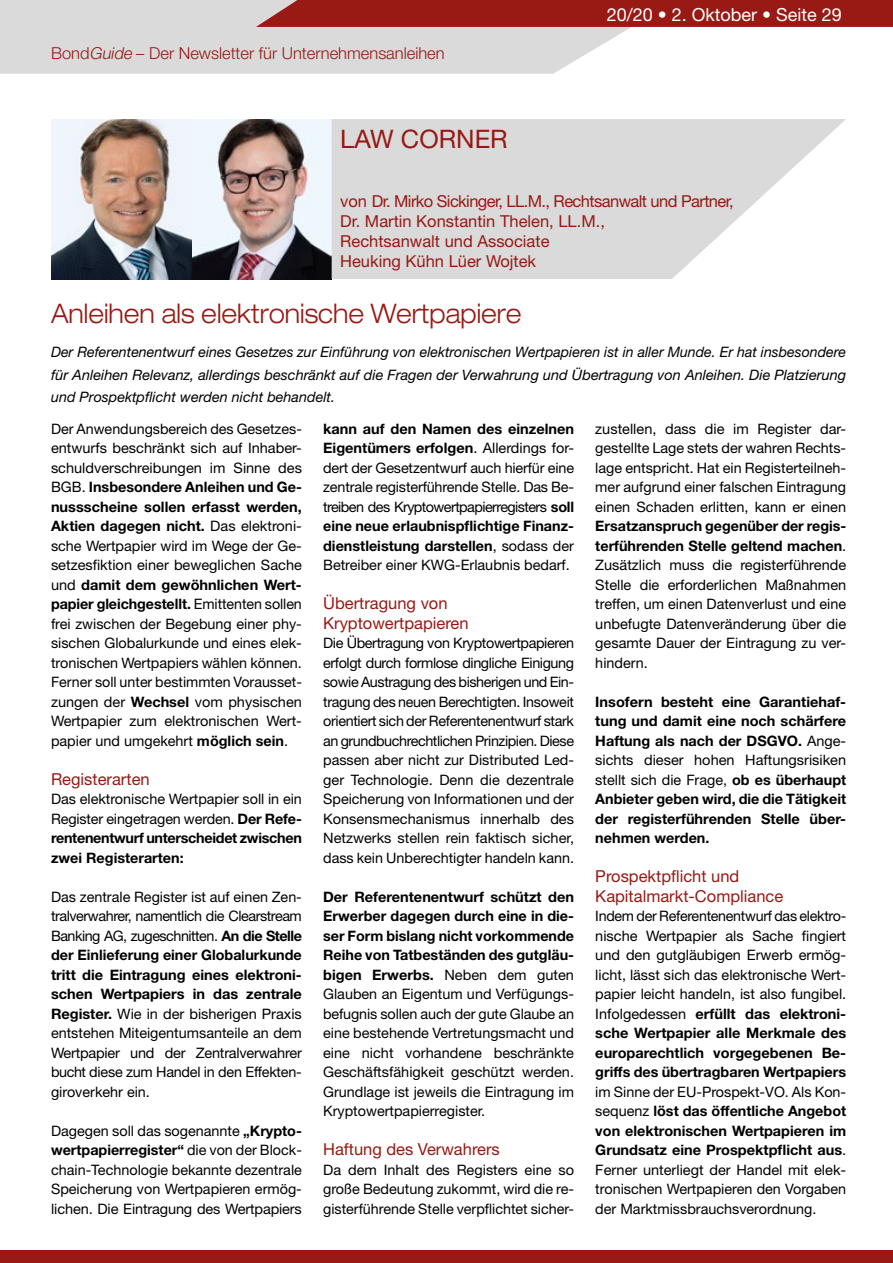
<style>
.page{position:relative;width:893px;height:1263px;background:#fff}
.page>*{position:absolute;margin:0;border:0;box-sizing:border-box;transform-origin:0 0}
.t1{font:300 expanded 27px "Helvetica Neue";color:#981914;scale:.9 1}
.t2{font:25.5px "Helvetica Neue";color:#981914}
.t3{font:18px "Helvetica Neue";color:#fff}
.t4{font:16.5px/19.8px "Helvetica Neue";color:#981914}
.t5{font:300 16.5px "Helvetica Neue";color:#981914}
.t6{font:14.4px/19.5px "Helvetica Neue";color:#000;text-align:justify}
.t7{font:italic 14.4px/22.5px "Helvetica Neue";color:#000;text-align:justify}
.t8{font:700 14.4px/19.5px "Helvetica Neue";color:#000;text-align:justify}
.t9{font:9.75px "Helvetica Neue";letter-spacing:-.01em;color:#000}
.s1{font-style:italic}
.s2{font-weight:700}
.s3{font-weight:400}
</style>
<div class="page">
<div style="left:0;top:0;width:631px;height:74px;background:#dadada"></div>
<svg style="left:256px;top:0;width:637px;height:27px;background:#9b1f1a"></svg>
<div style="left:0;top:1250px;width:893px;height:13px;background:#991914"></div>
<img style="left:51px;top:119px;width:281px;height:160px">
<svg style="left:332px;top:119px;width:514px;height:160px;fill:#dadada"></svg>
<hr style="left:51px;top:1201px;width:251px;height:1px;background:#000">
<hr style="left:0;top:611px;width:893px;height:1px;background:#000">
<div style="left:806px;top:607px;width:38px;height:11px;background:#fff"></div>
<hr style="left:0;top:828px;width:893px;height:1px;background:#000">
<div style="left:806px;top:824px;width:38px;height:11px;background:#fff"></div>
<p class="t5" style="left:51px;top:43px;width:395px">Bond<span class="s1">Guide</span> – Der Newsletter für Unternehmensanleihen</p>
<h2 class="t2" style="left:340px;top:123px;width:169px">LAW CORNER</h2>
<p class="t3" style="left:607px;top:4px;width:237px">20/20 • 2. Oktober • Seite 29</p>
<p class="t4" style="left:340px;top:191px;width:395px">von Dr. Mirko Sickinger, LL.M., Rechtsanwalt und Partner, Dr. Martin Konstantin Thelen, LL.M.,<br>Rechtsanwalt und Associate<br>Heuking Kühn Lüer Wojtek</p>
<h1 class="t1" style="left:51px;top:297px;width:524px">Anleihen als elektronische Wertpapiere</h1>
<p class="t7" style="left:51px;top:341px;width:797px">Der Referentenentwurf eines Gesetzes zur Einführung von elektronischen Wertpapieren ist in aller Munde. Er hat insbesondere für Anleihen Relevanz, allerdings beschränkt auf die Fragen der Verwahrung und Übertragung von Anleihen. Die Platzierung und Prospektpflicht werden nicht behandelt.</p>
<p class="t6" style="left:51px;top:418px;width:252px">Der Anwendungsbereich des Gesetzes&shy;entwurfs beschränkt sich auf Inhaber&shy;schuldverschreibungen im Sinne des BGB. <span class="s2">Insbesondere Anleihen und Ge&shy;nussscheine sollen erfasst werden, Aktien dagegen nicht.</span> Das elektroni&shy;sche Wertpapier wird im Wege der Ge&shy;setzesfiktion einer beweglichen Sache und <span class="s2">damit dem gewöhnlichen Wert&shy;papier gleichgestellt.</span> Emittenten sollen frei zwischen der Begebung einer phy&shy;sischen Globalurkunde und eines elek&shy;tronischen Wertpapiers wählen können.<br>Ferner soll unter bestimmten Vorausset&shy;zungen der <span class="s2">Wechsel</span> vom physischen Wertpapier zum elektronischen Wert&shy;papier und umgekehrt <span class="s2">möglich sein</span>.</p>
<p class="t4" style="left:51px;top:768px;width:100px">Registerarten</p>
<p class="t6" style="left:51px;top:789px;width:252px">Das elektronische Wertpapier soll in ein Register eingetragen werden. <span class="s2">Der Refe&shy;rentenentwurf unterscheidet zwischen zwei Registerarten:</span></p>
<p class="t6" style="left:51px;top:886px;width:252px">Das zentrale Register ist auf einen Zen&shy;tralverwahrer, namentlich die Clearstream Banking AG, zugeschnitten. <span class="s2">An die Stelle der Einlieferung einer Globalurkunde tritt die Eintragung eines elektroni&shy;schen Wertpapiers in das zentrale Register.</span> Wie in der bisherigen Praxis entstehen Miteigentumsanteile an dem Wertpapier und der Zentralverwahrer bucht diese zum Handel in den Effekten&shy;giroverkehr ein.</p>
<p class="t6" style="left:51px;top:1120px;width:252px">Dagegen soll das sogenannte <span class="s2">„Krypto&shy;wertpapierregister“</span> die von der Block&shy;chain-Technologie bekannte dezentrale Speicherung von Wertpapieren ermög&shy;lichen. Die Eintragung des Wertpapiers</p>
<p class="t6" style="left:323px;top:418px;width:252px"><span class="s2">kann auf den Namen des einzelnen Eigentümers erfolgen</span>. Allerdings for&shy;dert der Gesetzentwurf auch hierfür eine zentrale registerführende Stelle. Das Be&shy;treiben des Kryptowertpapierregisters <span class="s2">soll eine neue erlaubnispflichtige Finanz&shy;dienstleistung darstellen</span>, sodass der Betreiber einer KWG-Erlaubnis bedarf.</p>
<p class="t4" style="left:323px;top:593px;width:147px">Übertragung von<br>Kryptowertpapieren</p>
<p class="t6" style="left:323px;top:633px;width:252px">Die Übertragung von Kryptowertpapieren erfolgt durch formlose dingliche Einigung sowie Austragung des bisherigen und Ein&shy;tragung des neuen Berechtigten. Insoweit orientiert sich der Referentenentwurf stark an grundbuchrechtlichen Prinzipien. Diese passen aber nicht zur Distributed Led&shy;ger Technologie. Denn die dezentrale Speicherung von Informationen und der Konsensmechanismus innerhalb des Netzwerks stellen rein faktisch sicher, dass kein Unberechtigter handeln kann.</p>
<p class="t6" style="left:323px;top:886px;width:252px"><span class="s2">Der Referentenentwurf schützt den Erwerber dagegen durch eine in die&shy;ser Form bislang nicht vorkommende Reihe von Tatbeständen des gutgläu&shy;bigen Erwerbs.</span> Neben dem guten Glauben an Eigentum und Verfügungs&shy;befugnis sollen auch der gute Glaube an eine bestehende Vertretungsmacht und eine nicht vorhandene beschränkte Geschäftsfähigkeit geschützt werden.<br>Grundlage ist jeweils die Eintragung im Kryptowertpapierregister.</p>
<p class="t4" style="left:323px;top:1139px;width:178px">Haftung des Verwahrers</p>
<p class="t6" style="left:323px;top:1159px;width:252px">Da dem Inhalt des Registers eine so große Bedeutung zukommt, wird die re&shy;gisterführende Stelle verpflichtet sicher-</p>
<p class="t6" style="left:595px;top:418px;width:252px">zustellen, dass die im Register dar&shy;gestellte Lage stets der wahren Rechts&shy;lage entspricht. Hat ein Registerteilneh&shy;mer aufgrund einer falschen Eintragung einen Schaden erlitten, kann er einen</p>
<p class="t6" style="left:595px;top:516px;width:252px"><span class="s2">Ersatzanspruch gegenüber der regis&shy;terführenden Stelle geltend machen</span>.<br>Zusätzlich muss die registerführende Stelle die erforderlichen Maßnahmen treffen, um einen Datenverlust und eine unbefugte Datenveränderung über die gesamte Dauer der Eintragung zu ver&shy;hindern.</p>
<p class="t8" style="left:595px;top:691px;width:252px">Insofern besteht eine Garantiehaf&shy;tung und damit eine noch schärfere Haftung als nach der DSGVO. <span class="s3">Ange&shy;sichts dieser hohen Haftungsrisiken stellt sich die Frage,</span> ob es überhaupt Anbieter geben wird, die die Tätigkeit der registerführenden Stelle über&shy;nehmen werden.</p>
<p class="t4" style="left:595px;top:866px;width:189px">Prospektpflicht und<br>Kapitalmarkt-Compliance</p>
<p class="t6" style="left:595px;top:906px;width:252px">Indem der Referentenentwurf das elektro&shy;nische Wertpapier als Sache fingiert und den gutgläubigen Erwerb ermög&shy;licht, lässt sich das elektronische Wert&shy;papier leicht handeln, ist also fungibel.<br>Infolgedessen <span class="s2">erfüllt das elektroni&shy;sche Wertpapier alle Merkmale des europarechtlich vorgegebenen Be&shy;griffs des übertragbaren Wertpapiers</span></p>
<p class="t6" style="left:595px;top:1081px;width:252px">im Sinne der EU-Prospekt-VO. Als Kon&shy;sequenz <span class="s2">löst das öffentliche Angebot von elektronischen Wertpapieren im Grundsatz eine Prospektpflicht aus</span>.<br>Ferner unterliegt der Handel mit elek&shy;tronischen Wertpapieren den Vorgaben der Marktmissbrauchsverordnung.</p>
<p class="t9" style="left:51px;top:1205px;width:37px">Fußnote</p>
</div>
